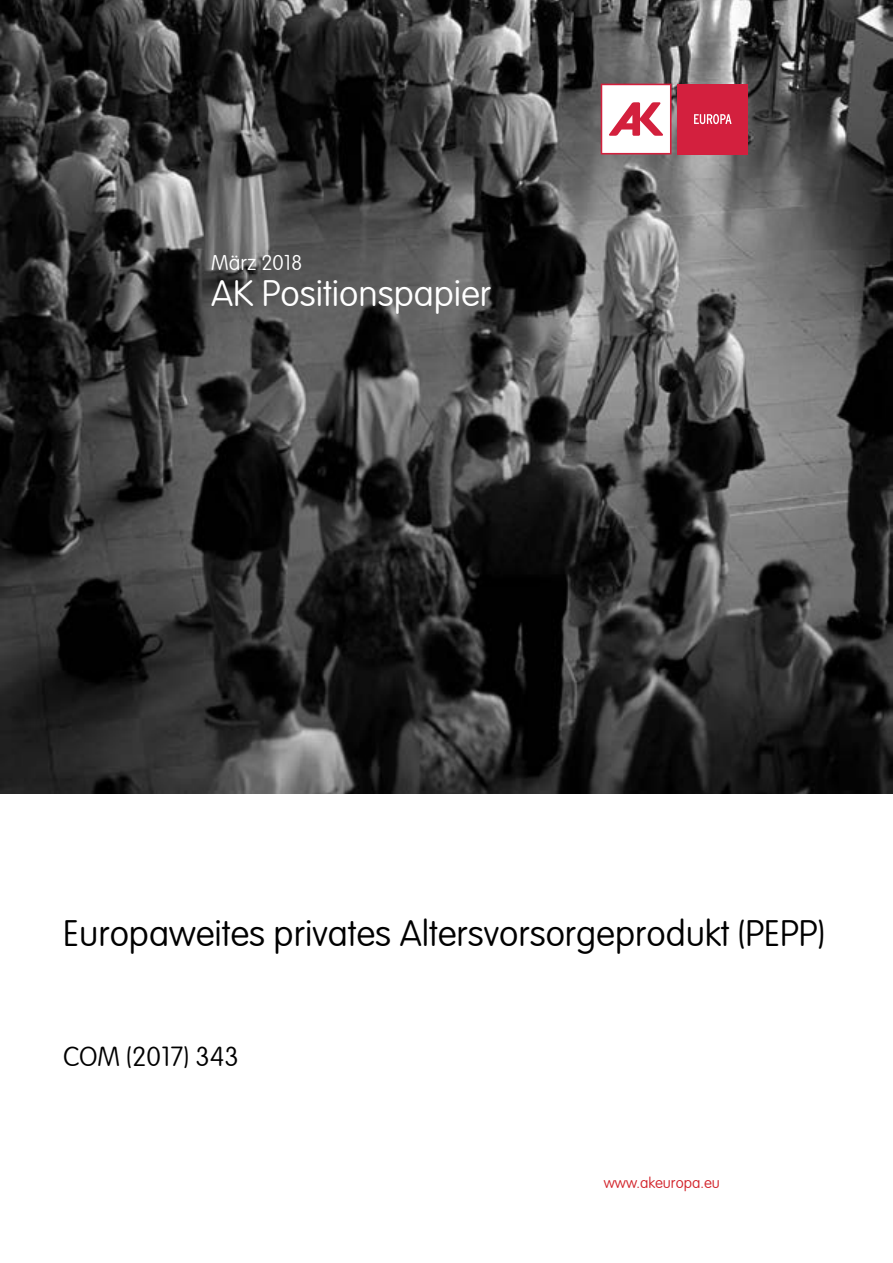
<style>
.page{position:relative;width:893px;height:1263px;background:#fff}
.page>*{position:absolute;margin:0;border:0;box-sizing:border-box;transform-origin:0 0}
.t1{font:100 36px "VAG Rounded LT";color:#000}
.t2{font:100 36px "VAG Rounded LT";color:#fff}
.t3{font:100 27px "VAG Rounded LT";color:#000}
.t4{font:100 21px "VAG Rounded LT";color:#fff}
.t5{font:100 15px "VAG Rounded LT";color:#d2232a}
</style>
<div class="page">
<img style="left:0;top:0;width:893px;height:793px">
<svg style="left:601px;top:84px;width:70px;height:70px"></svg>
<div style="left:677px;top:84px;width:71px;height:70px;background:#d3203e"></div>
<svg style="left:694px;top:114px;width:38px;height:10px"></svg>
<p class="t4" style="left:211px;top:251px;width:93px">März 2018</p>
<p class="t2" style="left:211px;top:273px;width:281px">AK Positionspapier</p>
<p class="t1" style="left:63px;top:913px;width:763px">Europaweites privates Altersvorsorgeprodukt (PEPP)</p>
<p class="t3" style="left:63px;top:1041px;width:177px">COM (2017) 343</p>
<p class="t5" style="left:604px;top:1174px;width:117px">www.akeuropa.eu</p>
</div>
